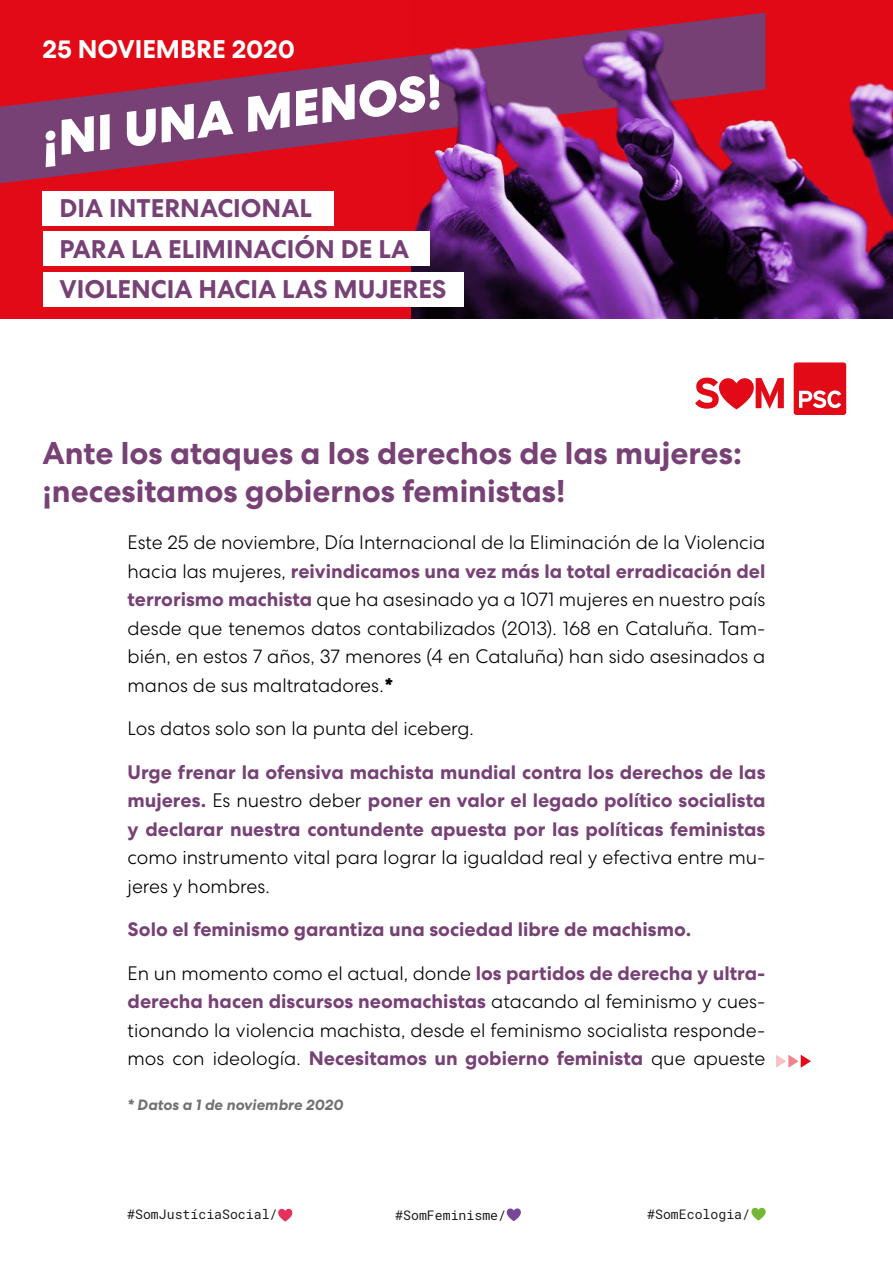
<style>
.page{position:relative;width:893px;height:1263px;background:#fff}
.page>*{position:absolute;margin:0;border:0;box-sizing:border-box;transform-origin:0 0}
.t1{font:800 49.5px "Centra No 2";color:#fff}
.t2{font:700 31.5px/37.8px "Centra No 2";color:#774176}
.t3{font:700 25.5px/40.3px "Centra No 2";color:#774176}
.t4{font:700 25.5px "Centra No 2";color:#fff}
.t5{font:300 19.5px/28.5px "Centra No 2";color:#000;text-align:justify}
.t6{font:700 19.5px/28.5px "Centra No 2";color:#774176;text-align:justify}
.t7{font:italic 700 15px "Centra No 2";color:#707172}
.t8{font:13.2px "Roboto Mono";color:#1c1f1c}
.s1{font-weight:700;color:#774176}
.s2{font-weight:700;font-style:italic}
.s3{font-weight:300;color:#000}
</style>
<div class="page">
<svg style="left:776px;top:1054px;width:35px;height:14px"></svg>
<svg style="left:695px;top:377px;width:89px;height:32px"></svg>
<div style="left:794px;top:362px;width:52px;height:53px;background:#e20a16;border-radius:3px"></div>
<svg style="left:799px;top:390px;width:42px;height:18px"></svg>
<div style="left:0;top:0;width:893px;height:319px;background:#e20a16"></div>
<svg style="left:278px;top:1208px;width:15px;height:13px"></svg>
<svg style="left:506px;top:1208px;width:15px;height:13px"></svg>
<svg style="left:751px;top:1207px;width:15px;height:13px"></svg>
<svg style="left:0;top:56px;width:411px;height:127px;fill:#774176"></svg>
<img style="left:411px;top:12px;width:482px;height:307px">
<div style="left:43px;top:191px;width:291px;height:34px;background:#fff"></div>
<div style="left:43px;top:232px;width:386px;height:34px;background:#fff"></div>
<div style="left:43px;top:272px;width:420px;height:34px;background:#fff"></div>
<h3 class="t4" style="left:43px;top:34px;width:254px">25 NOVIEMBRE 2020</h3>
<h1 class="t1" style="left:37px;top:110px;width:404px;rotate:-7deg">¡NI UNA MENOS!</h1>
<h3 class="t3" style="left:60px;top:189px;width:388px">DIA INTERNACIONAL<br>PARA LA ELIMINACIÓN DE LA<br>VIOLENCIA HACIA LAS MUJERES</h3>
<h2 class="t2" style="left:43px;top:435px;width:701px">Ante los ataques a los derechos de las mujeres: ¡necesitamos gobiernos feministas!</h2>
<p class="t5" style="left:128px;top:528px;width:639px">Este 25 de noviembre, Día Internacional de la Eliminación de la Violencia hacia las mujeres, <span class="s1">reivindicamos una vez más la total erradicación del terrorismo machista</span> que ha asesinado ya a 1071 mujeres en nuestro país desde que tenemos datos contabilizados (2013). 168 en Cataluña. Tam&shy;bién, en estos 7 años, 37 menores (4 en Cataluña) han sido asesinados a manos de sus maltratadores.<span class="s2">*</span></p>
<p class="t5" style="left:128px;top:714px;width:348px">Los datos solo son la punta del iceberg.</p>
<p class="t6" style="left:128px;top:758px;width:639px">Urge frenar la ofensiva machista mundial contra los derechos de las mujeres. <span class="s3">Es nuestro deber</span> poner en valor el legado político socialista y declarar nuestra contundente apuesta por las políticas feministas</p>
<p class="t5" style="left:128px;top:843px;width:639px">como instrumento vital para lograr la igualdad real y efectiva entre mu&shy;jeres y hombres.</p>
<p class="t6" style="left:128px;top:915px;width:565px">Solo el feminismo garantiza una sociedad libre de machismo.</p>
<p class="t5" style="left:128px;top:959px;width:639px">En un momento como el actual, donde <span class="s1">los partidos de derecha y ultra&shy;derecha hacen discursos neomachistas</span> atacando al feminismo y cues&shy;tionando la violencia machista, desde el feminismo socialista responde&shy;mos con ideología. <span class="s1">Necesitamos un gobierno feminista</span> que apueste</p>
<p class="t7" style="left:128px;top:1096px;width:217px">* Datos a 1 de noviembre 2020</p>
<p class="t8" style="left:127px;top:1205px;width:152px">#SomJustíciaSocial/</p>
<p class="t8" style="left:395px;top:1206px;width:112px">#SomFeminisme/</p>
<p class="t8" style="left:647px;top:1205px;width:104px">#SomEcologia/</p>
</div>
